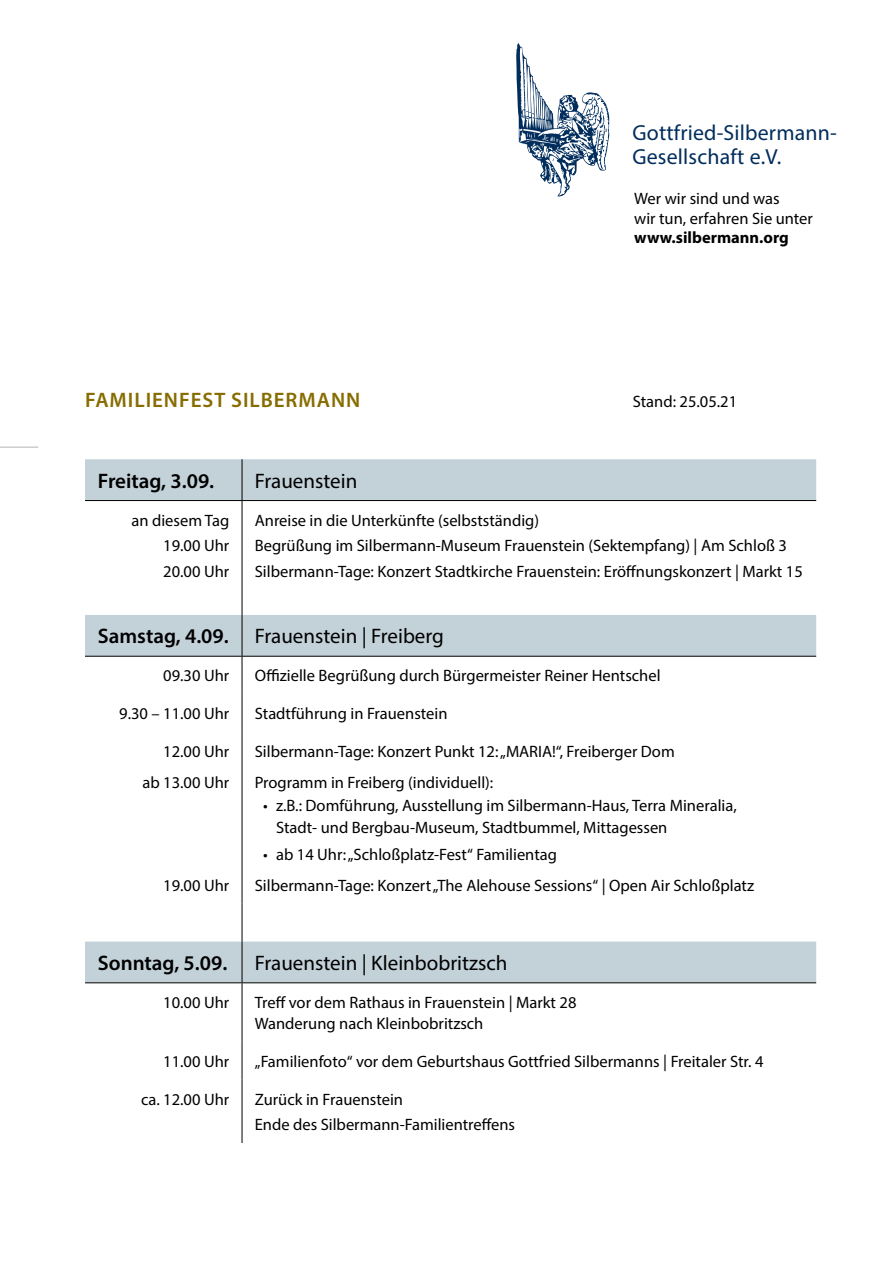
<style>
.page{position:relative;width:893px;height:1263px;background:#fff}
.page>*{position:absolute;margin:0;border:0;box-sizing:border-box;transform-origin:0 0}
.t1{font:21.9px/24.3px "Myriad Pro";letter-spacing:.01em;color:#002d5c}
.t2{font:21px "Myriad Pro";color:#000}
.t3{font:600 21px "Myriad Pro";color:#000}
.t4{font:600 21px "Myriad Pro";letter-spacing:.045em;color:#876d00}
.t5{font:16.5px/25.5px "Myriad Pro";color:#000}
.t6{font:700 16.5px "Myriad Pro";color:#000}
.s1{font-weight:600}
</style>
<div class="page">
<hr style="left:0;top:447px;width:38px;height:1px;background:#b1b2b3">
<svg style="left:516px;top:43px;width:94px;height:154px"></svg>
<svg style="left:85px;top:459px;width:731px;height:523px"></svg>
<hr style="left:85px;top:656px;width:157px;height:1px;background:#000">
<hr style="left:242px;top:656px;width:574px;height:1px;background:#000">
<hr style="left:85px;top:982px;width:157px;height:1px;background:#000">
<hr style="left:242px;top:982px;width:574px;height:1px;background:#000">
<hr style="left:242px;top:501px;width:1px;height:114px;background:#000">
<hr style="left:242px;top:500px;width:574px;height:1px;background:#000">
<hr style="left:242px;top:615px;width:1px;height:41px;background:#000">
<hr style="left:242px;top:657px;width:1px;height:37px;background:#000">
<hr style="left:242px;top:694px;width:1px;height:38px;background:#000">
<hr style="left:242px;top:732px;width:1px;height:172px;background:#000">
<hr style="left:242px;top:904px;width:1px;height:37px;background:#000">
<hr style="left:242px;top:941px;width:1px;height:41px;background:#000">
<hr style="left:242px;top:983px;width:1px;height:59px;background:#000">
<hr style="left:242px;top:1042px;width:1px;height:37px;background:#000">
<hr style="left:242px;top:1079px;width:1px;height:64px;background:#000">
<hr style="left:242px;top:459px;width:1px;height:41px;background:#000">
<hr style="left:85px;top:500px;width:157px;height:1px;background:#000">
<h1 class="t1" style="left:632px;top:120px;width:206px">Gottfried-Silbermann-<br>Gesellschaft e.V.</h1>
<p class="t5" style="left:634px;top:188px;width:180px;line-height:19.8px">Wer wir sind und was<br>wir tun, erfahren Sie unter</p>
<p class="t6" style="left:634px;top:227px;width:156px">www.silbermann.org</p>
<p class="t4" style="left:85px;top:387px;width:277px">FAMILIENFEST SILBERMANN</p>
<p class="t5" style="left:633px;top:388px;width:106px">Stand: 25.05.21</p>
<p class="t3" style="left:98px;top:467px;width:118px">Freitag, 3.09.</p>
<p class="t2" style="left:255px;top:468px;width:104px">Frauenstein</p>
<p class="t5" style="left:163px;top:507px;width:68px;text-align:justify;text-indent:-32px">an diesem Tag 19.00 Uhr 20.00 Uhr</p>
<p class="t5" style="left:255px;top:507px;width:550px">Anreise in die Unterkünfte (selbstständig)<br>Begrüßung im Silbermann-Museum Frauenstein (Sektempfang) | Am Schloß 3<br>Silbermann-Tage: Konzert Stadtkirche Frauenstein: Eröffnungskonzert | Markt 15</p>
<p class="t2" style="left:98px;top:623px;width:348px"><span class="s1">Samstag, 4.09.</span> Frauenstein | Freiberg</p>
<p class="t5" style="left:163px;top:663px;width:67px">09.30 Uhr</p>
<p class="t5" style="left:255px;top:663px;width:407px">Offizielle Begrüßung durch Bürgermeister Reiner Hentschel</p>
<p class="t5" style="left:119px;top:701px;width:112px">9.30 – 11.00 Uhr</p>
<p class="t5" style="left:255px;top:701px;width:194px">Stadtführung in Frauenstein</p>
<p class="t5" style="left:142px;top:736px;width:88px;line-height:31px;text-align:right">12.00 Uhr ab 13.00 Uhr</p>
<p class="t5" style="left:255px;top:736px;width:421px;line-height:31px">Silbermann-Tage: Konzert Punkt 12: „MARIA!“, Freiberger Dom<br>Programm in Freiberg (individuell):</p>
<p class="t5" style="left:276px;top:794px;width:462px;line-height:22.5px;text-indent:-13px">• z.B.: Domführung, Ausstellung im Silbermann-Haus, Terra Mineralia,<br>Stadt- und Bergbau-Museum, Stadtbummel, Mittagessen</p>
<p class="t5" style="left:255px;top:838px;width:501px;line-height:31px;text-indent:8px">• ab 14 Uhr: „Schloßplatz-Fest“ Familientag<br>Silbermann-Tage: Konzert „The Alehouse Sessions“ | Open Air Schloßplatz</p>
<p class="t5" style="left:163px;top:872px;width:67px">19.00 Uhr</p>
<p class="t3" style="left:98px;top:950px;width:131px">Sonntag, 5.09.</p>
<p class="t2" style="left:255px;top:950px;width:254px">Frauenstein | Kleinbobritzsch</p>
<p class="t5" style="left:163px;top:989px;width:67px">10.00 Uhr</p>
<p class="t5" style="left:255px;top:992px;width:323px;line-height:21px">Treff vor dem Rathaus in Frauenstein | Markt 28<br>Wanderung nach Kleinbobritzsch</p>
<p class="t5" style="left:163px;top:1048px;width:67px">11.00 Uhr</p>
<p class="t5" style="left:255px;top:1048px;width:510px">„Familienfoto“ vor dem Geburtshaus Gottfried Silbermanns | Freitaler Str. 4</p>
<p class="t5" style="left:141px;top:1086px;width:90px">ca. 12.00 Uhr</p>
<p class="t5" style="left:255px;top:1086px;width:262px">Zurück in Frauenstein<br>Ende des Silbermann-Familientreffens</p>
</div>
